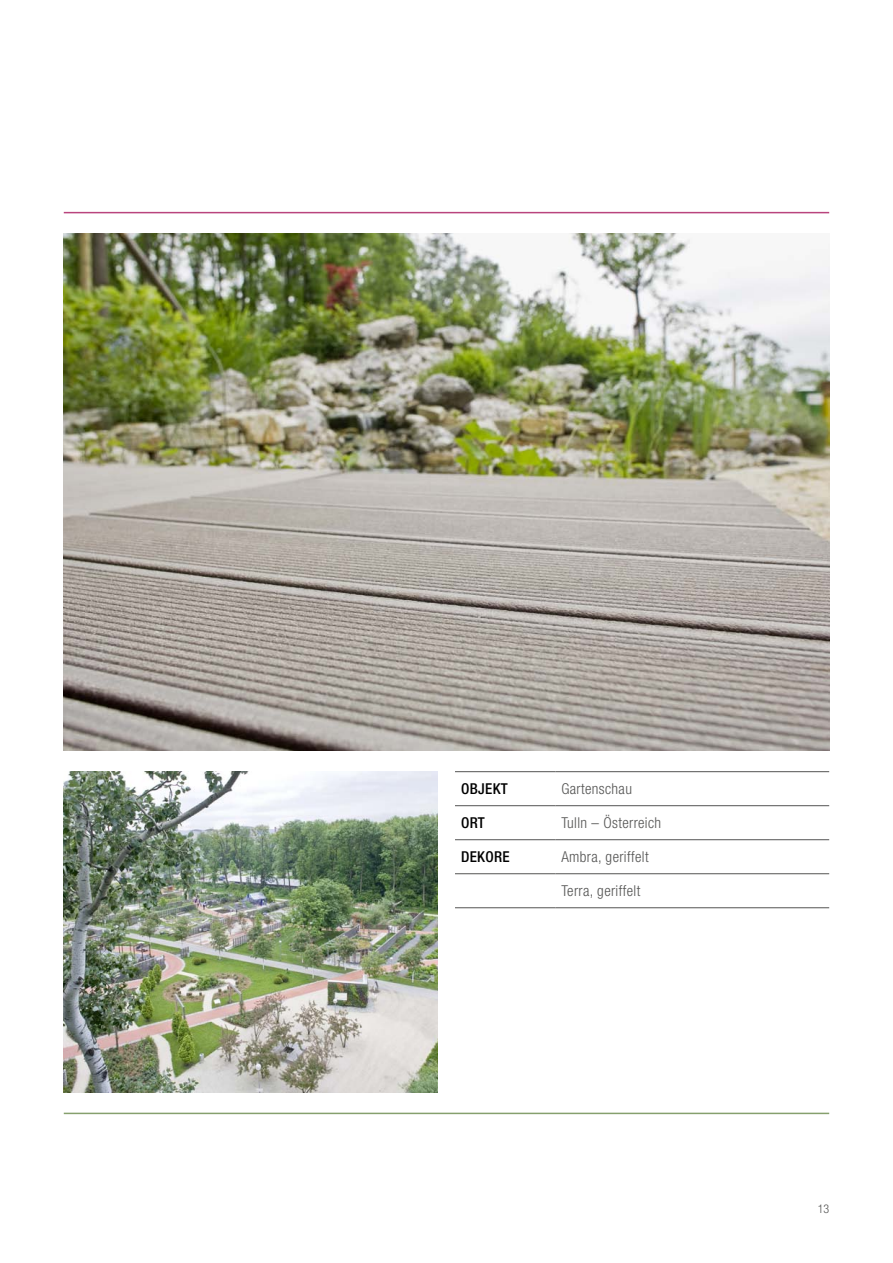
<style>
.page{position:relative;width:893px;height:1263px;background:#fff}
.page>*{position:absolute;margin:0;border:0;box-sizing:border-box;transform-origin:0 0}
.t1{font:300 condensed 15px "Helvetica Neue LT Com";letter-spacing:.025em;color:#545453}
.t2{font:500 condensed 15px "Helvetica Neue LT Com";letter-spacing:.025em;color:#000}
.t3{font:300 condensed 12px "Helvetica Neue LT Com";color:#545453}
</style>
<div class="page">
<hr style="left:64px;top:212px;width:765px;height:1px;background:#b9447d">
<hr style="left:64px;top:1113px;width:765px;height:1px;background:#86a06d">
<img style="left:64px;top:234px;width:765px;height:516px">
<img style="left:64px;top:771px;width:374px;height:322px">
<hr style="left:455px;top:771px;width:100px;height:1px;background:#545453">
<hr style="left:555px;top:771px;width:274px;height:1px;background:#545453">
<hr style="left:455px;top:805px;width:100px;height:1px;background:#545453">
<hr style="left:555px;top:805px;width:274px;height:1px;background:#545453">
<hr style="left:455px;top:839px;width:100px;height:1px;background:#545453">
<hr style="left:555px;top:839px;width:274px;height:1px;background:#545453">
<hr style="left:455px;top:873px;width:100px;height:1px;background:#545453">
<hr style="left:555px;top:873px;width:274px;height:1px;background:#545453">
<hr style="left:455px;top:907px;width:100px;height:1px;background:#545453">
<hr style="left:555px;top:907px;width:274px;height:1px;background:#545453">
<p class="t2" style="left:461px;top:780px;width:48px">OBJEKT</p>
<p class="t1" style="left:561px;top:780px;width:72px">Gartenschau</p>
<p class="t2" style="left:461px;top:814px;width:25px">ORT</p>
<p class="t1" style="left:561px;top:814px;width:101px">Tulln – Österreich</p>
<p class="t2" style="left:461px;top:848px;width:34px">DEKORE</p>
<p class="t1" style="left:561px;top:848px;width:89px">Ambra, geriffelt</p>
<p class="t1" style="left:561px;top:882px;width:80px">Terra, geriffelt</p>
<p class="t3" style="left:818px;top:1201px;width:13px">13</p>
</div>
